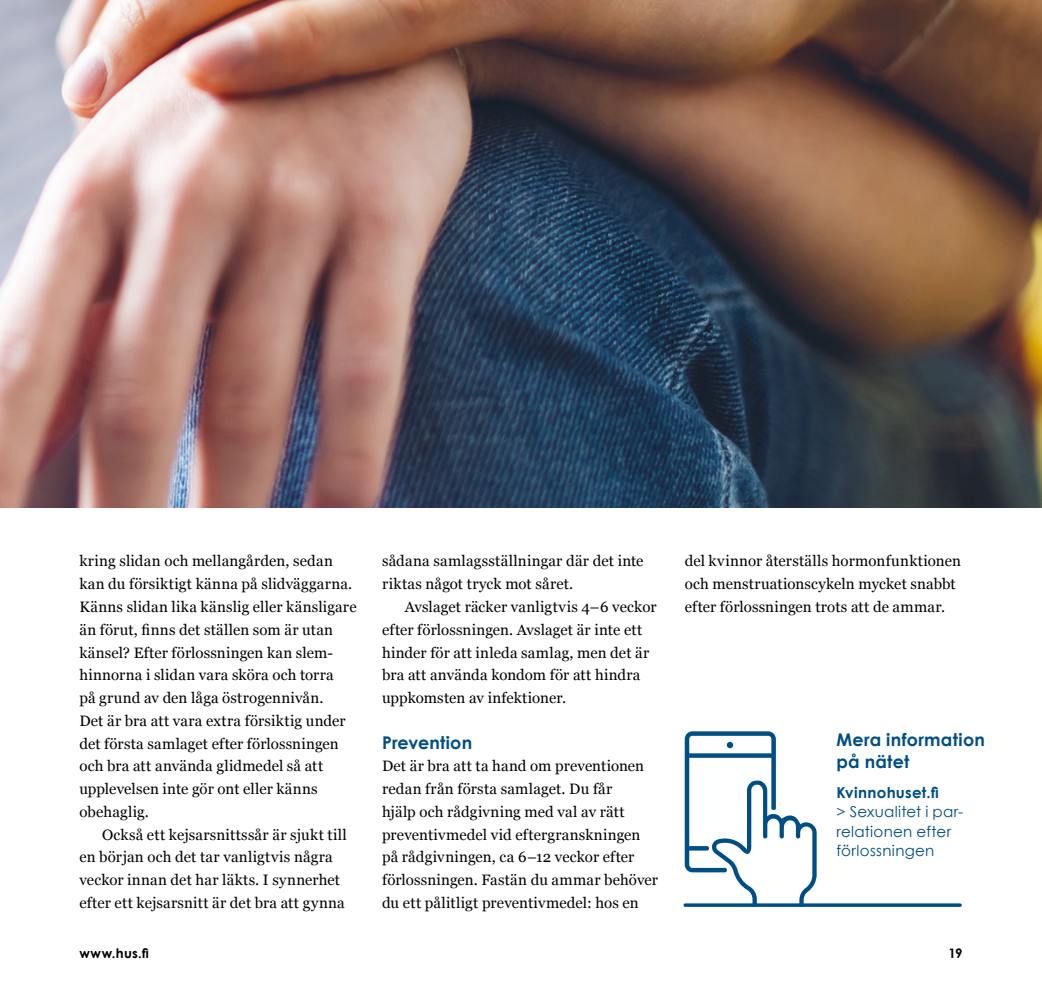
<style>
.page{position:relative;width:1042px;height:993px;background:#fff}
.page>*{position:absolute;margin:0;border:0;box-sizing:border-box;transform-origin:0 0}
.VÄLIOTSIKKO{font:700 17.5px/22.8px "Century Gothic";letter-spacing:.015em;color:#004e86}
.LEIPATEKSTI{font:15.05px/22.8px "Georgia";letter-spacing:.01em;color:#000}
.VÄLIOTSIKKO-2{font:15.05px/19.2px "Century Gothic";letter-spacing:.02em;color:#004e86}
.t1{font:700 13.12px "Century Gothic";letter-spacing:.02em;color:#000}
.s1{font-weight:700}
</style>
<div class="page">
<img style="left:41px;top:0;width:1001px;height:507px">
<svg style="left:0;top:0;width:41px;height:508px;background:#c7b7ba"></svg>
<hr style="left:685px;top:903px;width:275px;height:3px;background:#004e86">
<svg style="left:685px;top:731px;width:131px;height:173px"></svg>
<div style="left:727px;top:741px;width:6px;height:7px;background:#004e86;border-radius:50%"></div>
<p class="LEIPATEKSTI" style="left:79px;top:549px;width:279px">kring slidan och mellangården, sedan kan du försiktigt känna på slidväggarna.<br>Känns slidan lika känslig eller känsligare än förut, finns det ställen som är utan känsel? Efter förlossningen kan slem&shy;hinnorna i slidan vara sköra och torra<br>på grund av den låga östrogennivån.<br>Det är bra att vara extra försiktig under det första samlaget efter förlossningen och bra att använda glidmedel så att upplevelsen inte gör ont eller känns obehaglig.</p>
<p class="LEIPATEKSTI" style="left:79px;top:822px;width:269px;text-indent:23px">Också ett kejsarsnittssår är sjukt till en början och det tar vanligtvis några veckor innan det har läkts. I synnerhet efter ett kejsarsnitt är det bra att gynna</p>
<p class="LEIPATEKSTI" style="left:382px;top:549px;width:263px">sådana samlagsställningar där det inte riktas något tryck mot såret.</p>
<p class="LEIPATEKSTI" style="left:382px;top:594px;width:276px;text-indent:23px">Avslaget räcker vanligtvis 4–6 veckor efter förlossningen. Avslaget är inte ett hinder för att inleda samlag, men det är bra att använda kondom för att hindra uppkomsten av infektioner.</p>
<p class="VÄLIOTSIKKO" style="left:382px;top:730px;width:92px">Prevention</p>
<p class="LEIPATEKSTI" style="left:382px;top:754px;width:277px">Det är bra att ta hand om preventionen redan från första samlaget. Du får<br>hjälp och rådgivning med val av rätt preventivmedel vid eftergranskningen på rådgivningen, ca 6–12 veckor efter förlossningen. Fastän du ammar behöver du ett pålitligt preventivmedel: hos en</p>
<p class="LEIPATEKSTI" style="left:685px;top:549px;width:278px">del kvinnor återställs hormonfunktionen och menstruationscykeln mycket snabbt efter förlossningen trots att de ammar.</p>
<p class="VÄLIOTSIKKO" style="left:836px;top:727px;width:150px">Mera information på nätet</p>
<p class="VÄLIOTSIKKO-2" style="left:836px;top:782px;width:127px"><span class="s1">Kvinnohuset.fi<br></span>&gt; Sexualitet i par&shy;relationen efter förlossningen</p>
<p class="t1" style="left:79px;top:944px;width:71px">www.hus.fi</p>
<p class="t1" style="left:948px;top:944px;width:16px">19</p>
</div>
